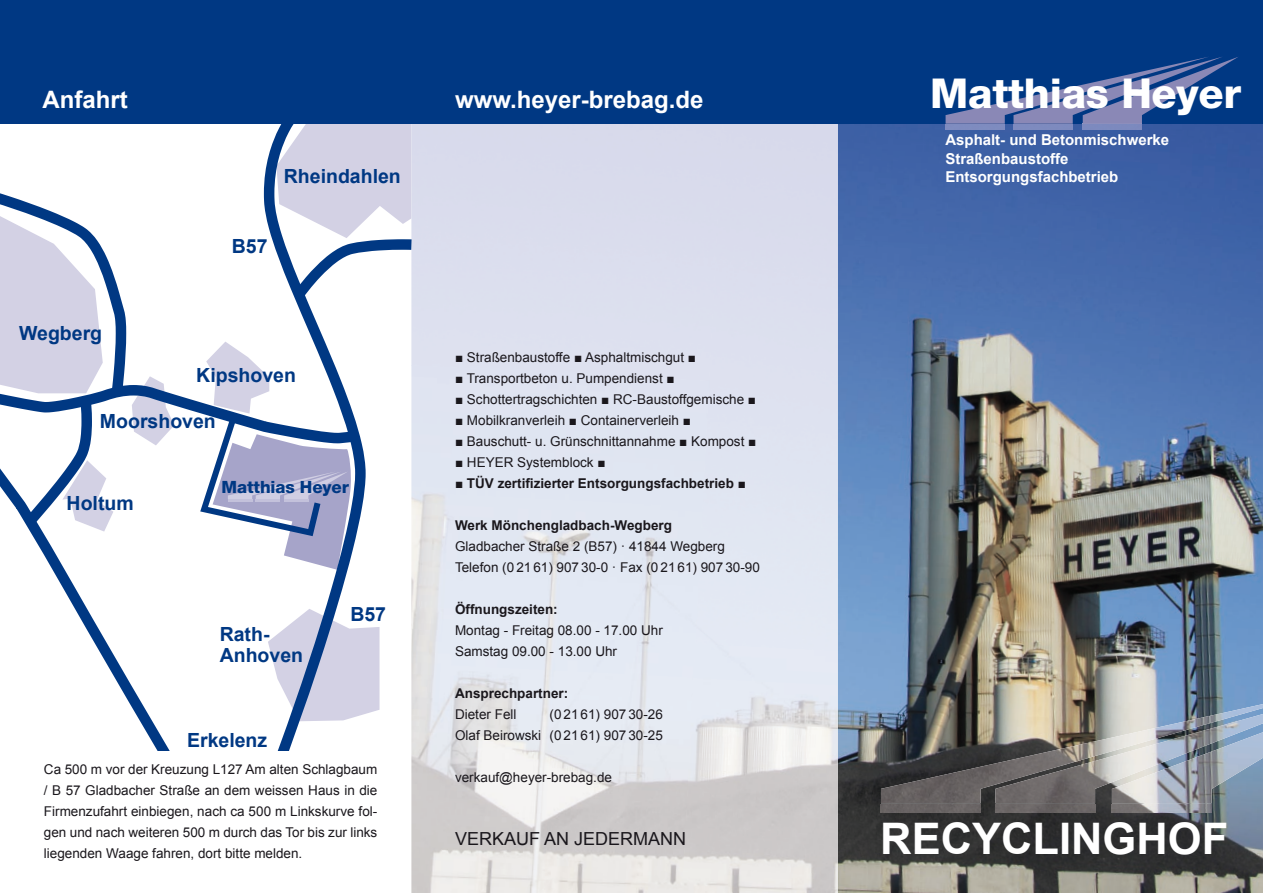
<style>
.page{position:relative;width:1263px;height:893px;background:#fff}
.page>*{position:absolute;margin:0;border:0;box-sizing:border-box;transform-origin:0 0}
.t1{font:700 43.5px "Arial";color:#fff}
.t2{font:800 41.25px "Helvetica Neue";letter-spacing:-.005em;color:#fff}
.t3{font:700 24px "Arial";color:#fff}
.t4{font:700 19.5px/21px "Arial";color:#003883}
.t5{font:18px "Arial";color:#1a171c}
.t6{font:800 16.95px "Helvetica Neue";letter-spacing:-.005em;color:#003883}
.t7{font:700 15px/18.1px "Arial";color:#fff}
.t8{font:13.5px/21px "Arial";color:#1a171c}
.t9{font:700 13.5px "Arial";color:#1a171c}
</style>
<div class="page">
<img style="left:838px;top:124px;width:425px;height:769px">
<img style="left:411px;top:365px;width:298px;height:279px">
<img style="left:411px;top:629px;width:285px;height:264px">
<img style="left:682px;top:644px;width:156px;height:249px">
<div style="left:0;top:0;width:1263px;height:124px;background:#003883"></div>
<img style="left:945px;top:125px;width:60px;height:5px">
<img style="left:1013px;top:125px;width:60px;height:5px">
<img style="left:1083px;top:124px;width:59px;height:1px">
<svg style="left:945px;top:57px;width:293px;height:67px"></svg>
<img style="left:1083px;top:125px;width:59px;height:5px">
<img style="left:881px;top:704px;width:382px;height:99px">
<img style="left:881px;top:805px;width:100px;height:8px">
<img style="left:995px;top:714px;width:268px;height:89px">
<img style="left:995px;top:805px;width:100px;height:8px">
<img style="left:1112px;top:732px;width:151px;height:71px">
<img style="left:1112px;top:805px;width:99px;height:8px">
<svg style="left:366px;top:627px;width:13px;height:87px"></svg>
<svg style="left:268px;top:570px;width:98px;height:180px"></svg>
<svg style="left:52px;top:570px;width:117px;height:180px"></svg>
<svg style="left:0;top:124px;width:412px;height:446px"></svg>
<h3 class="t3" style="left:43px;top:84px;width:87px">Anfahrt</h3>
<h3 class="t3" style="left:455px;top:84px;width:250px">www.heyer-brebag.de</h3>
<h3 class="t4" style="left:19px;top:323px;width:85px">Wegberg</h3>
<h3 class="t4" style="left:284px;top:167px;width:119px">Rheindahlen</h3>
<h3 class="t4" style="left:232px;top:236px;width:37px">B57</h3>
<h3 class="t4" style="left:196px;top:365px;width:101px">Kipshoven</h3>
<h3 class="t4" style="left:100px;top:412px;width:117px">Moorshoven</h3>
<h3 class="t4" style="left:67px;top:494px;width:69px">Holtum</h3>
<p class="t6" style="left:222px;top:476px;width:129px">Matthias Heyer</p>
<h3 class="t4" style="left:350px;top:604px;width:37px">B57</h3>
<h3 class="t4" style="left:220px;top:624px;width:85px">Rath-<br>Anhoven</h3>
<h3 class="t4" style="left:187px;top:730px;width:82px">Erkelenz</h3>
<p class="t8" style="left:44px;top:759px;width:335px;text-align:justify">Ca 500 m vor der Kreuzung L127 Am alten Schlagbaum / B 57 Gladbacher Straße an dem weissen Haus in die Firmenzufahrt einbiegen, nach ca 500 m Linkskurve fol&shy;gen und nach weiteren 500 m durch das Tor bis zur links liegenden Waage fahren, dort bitte melden.</p>
<p class="t8" style="left:455px;top:347px;width:243px">■ Straßenbaustoffe ■ Asphaltmischgut ■</p>
<p class="t8" style="left:455px;top:368px;width:221px">■ Transportbeton u. Pumpendienst ■</p>
<p class="t8" style="left:455px;top:389px;width:303px">■ Schottertragschichten ■ RC-Baustoffgemische ■</p>
<p class="t8" style="left:455px;top:410px;width:238px">■ Mobilkranverleih ■ Containerverleih ■</p>
<p class="t8" style="left:455px;top:431px;width:303px">■ Bauschutt- u. Grünschnittannahme ■ Kompost ■</p>
<p class="t8" style="left:455px;top:452px;width:152px">■ HEYER Systemblock ■</p>
<p class="t9" style="left:455px;top:474px;width:292px">■ TÜV zertifizierter Entsorgungsfachbetrieb ■</p>
<p class="t9" style="left:455px;top:516px;width:219px">Werk Mönchengladbach-Wegberg</p>
<p class="t8" style="left:455px;top:536px;width:306px">Gladbacher Straße 2 (B57) · 41844 Wegberg<br>Telefon (0 21 61) 907 30-0 · Fax (0 21 61) 907 30-90</p>
<p class="t9" style="left:455px;top:600px;width:104px">Öffnungszeiten:</p>
<p class="t8" style="left:455px;top:620px;width:209px">Montag - Freitag 08.00 - 17.00 Uhr<br>Samstag 09.00 - 13.00 Uhr</p>
<p class="t9" style="left:455px;top:684px;width:115px">Ansprechpartner:</p>
<p class="t8" style="left:455px;top:704px;width:63px">Dieter Fell</p>
<p class="t8" style="left:455px;top:704px;width:209px;text-align:right">(0 21 61) 907 30-26<br>Olaf Beirowski (0 21 61) 907 30-25</p>
<p class="t8" style="left:455px;top:767px;width:159px">verkauf@heyer-brebag.de</p>
<h3 class="t5" style="left:455px;top:827px;width:233px">VERKAUF AN JEDERMANN</h3>
<h2 class="t2" style="left:930px;top:69px;width:312px">Matthias Heyer</h2>
<p class="t7" style="left:945px;top:132px;width:225px">Asphalt- und Betonmischwerke<br>Straßenbaustoffe<br>Entsorgungsfachbetrieb</p>
<h1 class="t1" style="left:880px;top:810px;width:349px">RECYCLINGHOF</h1>
</div>
